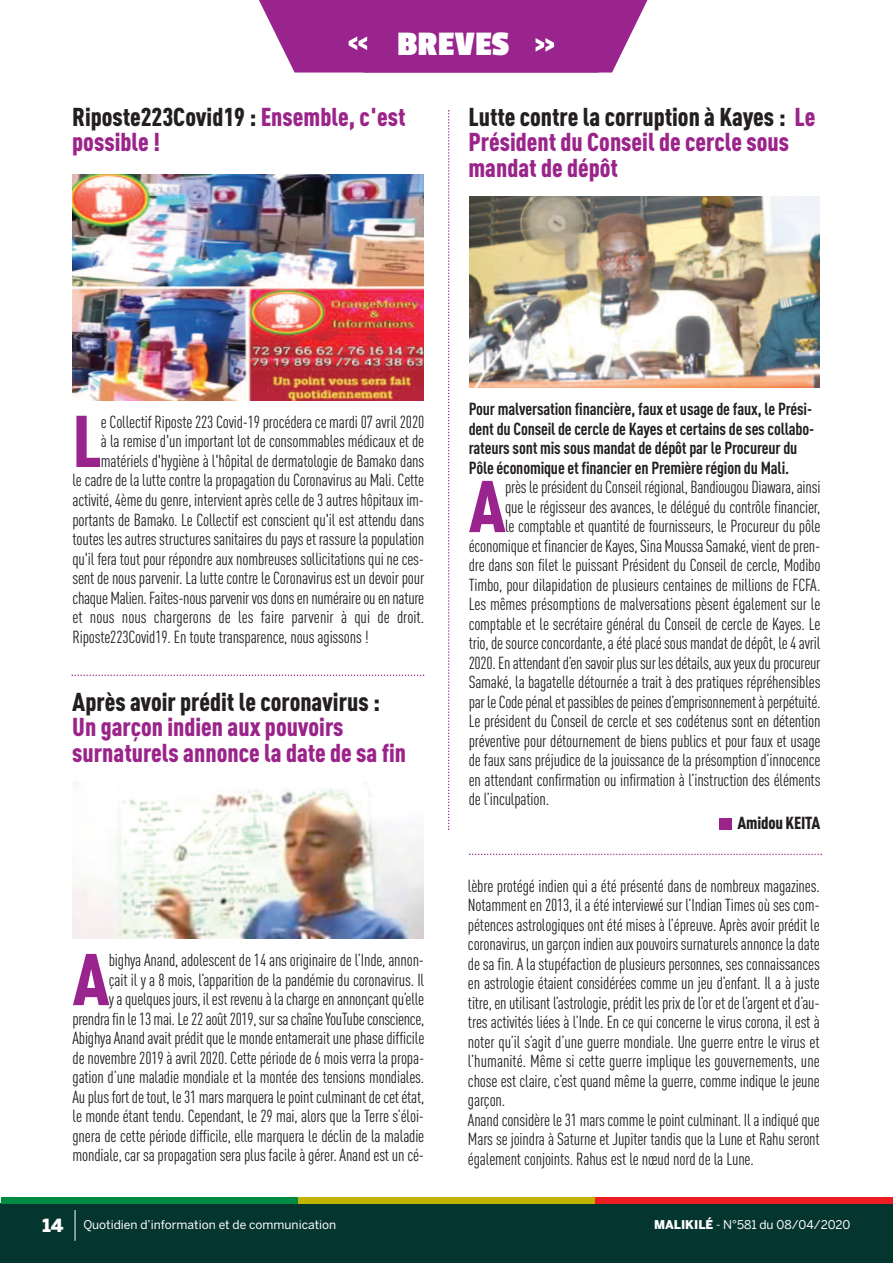
<style>
.page{position:relative;width:893px;height:1263px;background:#fff}
.page>*{position:absolute;margin:0;border:0;box-sizing:border-box;transform-origin:0 0}
.t1{font:900 condensed 72px "DIN Pro";color:#99248e}
.t2{font:700 36px "Passion One";color:#fff}
.t3{font:900 condensed 25.5px/25.5px "DIN Pro";color:#9b248a}
.t4{font:900 condensed 25.5px "DIN Pro";color:#231f20}
.t5{font:condensed 17.25px/19.5px "DIN Pro";letter-spacing:-.01em;color:#231f20;text-align:right}
.t6{font:700 condensed 17.25px/19.5px "DIN Pro";letter-spacing:-.01em;color:#231f20}
.t7{font:900 condensed 17.25px "DIN Pro";letter-spacing:-.01em;color:#231f20}
.t8{font:12px "Benton Sans";color:#fff}
.s1{color:#231f20}
.s2{font-weight:900;font-size:18px}
.s3{font-weight:900}
</style>
<div class="page">
<div style="left:1px;top:1203px;width:892px;height:60px;background:#05352f"></div>
<div style="left:1px;top:1197px;width:297px;height:6px;background:#008b43"></div>
<div style="left:298px;top:1197px;width:298px;height:6px;background:#c0b301"></div>
<div style="left:596px;top:1197px;width:297px;height:6px;background:#ee1d23"></div>
<hr style="left:75px;top:1210px;width:1px;height:31px;background:#fff">
<svg style="left:259px;top:0;width:389px;height:73px"></svg>
<img style="left:72px;top:174px;width:352px;height:227px">
<img style="left:72px;top:783px;width:352px;height:155px">
<div style="left:720px;top:818px;width:12px;height:11px;background:#9b248a"></div>
<img style="left:470px;top:196px;width:350px;height:192px">
<svg style="left:448px;top:110px;width:1px;height:720px"></svg>
<svg style="left:469px;top:853px;width:353px;height:2px"></svg>
<svg style="left:72px;top:674px;width:352px;height:2px"></svg>
<h2 class="t2" style="left:397px;top:25px;width:113px">BREVES</h2>
<h3 class="t3" style="left:72px;top:106px;width:335px"><span class="s1">Riposte223Covid19 :</span> Ensemble, c'est possible !</h3>
<h3 class="t3" style="left:468px;top:106px;width:348px"><span class="s1">Lutte contre la corruption à Kayes :</span> Le<br>Président du Conseil de cercle sous mandat de dépôt</h3>
<h1 class="t1" style="left:72px;top:416px;width:31px">L</h1>
<p class="t5" style="left:101px;top:414px;width:325px">e Collectif Riposte 223 Covid-19 procédera ce mardi 07 avril 2020</p>
<p class="t5" style="left:101px;top:433px;width:325px">à la remise d'un important lot de consommables médicaux et de</p>
<p class="t5" style="left:101px;top:453px;width:325px">matériels d'hygiène à l'hôpital de dermatologie de Bamako dans</p>
<p class="t5" style="left:72px;top:472px;width:353px">le cadre de la lutte contre la propagation du Coronavirus au Mali. Cette</p>
<p class="t5" style="left:72px;top:492px;width:353px">activité, 4ème du genre, intervient après celle de 3 autres hôpitaux im-</p>
<p class="t5" style="left:72px;top:511px;width:353px">portants de Bamako. Le Collectif est conscient qu'il est attendu dans</p>
<p class="t5" style="left:72px;top:531px;width:353px">toutes les autres structures sanitaires du pays et rassure la population</p>
<p class="t5" style="left:72px;top:550px;width:353px">qu'il fera tout pour répondre aux nombreuses sollicitations qui ne ces-</p>
<p class="t5" style="left:72px;top:570px;width:353px">sent de nous parvenir. La lutte contre le Coronavirus est un devoir pour</p>
<p class="t5" style="left:72px;top:589px;width:353px">chaqueMalien.Faites-nousparvenirvosdonsennuméraireouennature</p>
<p class="t5" style="left:72px;top:609px;width:353px">et nous nous chargerons de les faire parvenir à qui de droit.</p>
<p class="t5" style="left:72px;top:628px;width:298px">Riposte223Covid19. En toute transparence, nous agissons !</p>
<h3 class="t4" style="left:72px;top:693px;width:309px">Après avoir prédit le coronavirus :</h3>
<h3 class="t3" style="left:72px;top:717px;width:335px">Un garçon indien aux pouvoirs surnaturels annonce la date de sa fin</h3>
<p class="t5" style="left:72px;top:952px;width:353px">bighya Anand, adolescent de 14 ans originaire de l’Inde, annon-<br>çait il y a 8 mois, l’apparition de la pandémie du coronavirus. Il yaquelquesjours, ilest revenuàlachargeenannonçantqu’elle prendrafinle13mai.Le22août2019,sursachaîneYouTubeconscience, Abighya Anand avait prédit que le monde entamerait une phase difficile de novembre 2019 à avril 2020. Cette période de 6 mois verra la propa&shy;gation d’une maladie mondiale et la montée des tensions mondiales.<br>Auplusfortdetout, le31marsmarqueralepointculminantdecetétat, le monde étant tendu. Cependant, le 29 mai, alors que la Terre s’éloi&shy;gnera de cette période difficile, elle marquera le déclin de la maladie mondiale, car sa propagation sera plus facile à gérer. Anand est un cé-</p>
<h1 class="t1" style="left:72px;top:954px;width:39px">A</h1>
<p class="t6" style="left:469px;top:401px;width:347px">Pour malversation financière, faux et usage de faux, le Prési&shy;dent du Conseil de cercle de Kayes et certains de ses collabo&shy;rateurs sont mis sous mandat de dépôt par le Procureur du Pôle économique et financier en Première région du Mali.</p>
<h1 class="t1" style="left:469px;top:481px;width:39px">A</h1>
<p class="t5" style="left:505px;top:479px;width:317px">prèsleprésidentduConseil régional, Bandiougou Diawara,ainsi</p>
<p class="t5" style="left:505px;top:498px;width:317px">que le régisseur des avances, le délégué du contrôle financier,</p>
<p class="t5" style="left:505px;top:518px;width:317px">le comptable et quantité de fournisseurs, le Procureur du pôle</p>
<p class="t5" style="left:469px;top:537px;width:353px">économiqueet financierde Kayes,Sina MoussaSamaké,vientdepren-</p>
<p class="t5" style="left:469px;top:557px;width:353px">dre dans son filet le puissant Président du Conseil de cercle, Modibo</p>
<p class="t5" style="left:469px;top:576px;width:353px">Timbo, pour dilapidation de plusieurs centaines de millions de FCFA.</p>
<p class="t5" style="left:469px;top:596px;width:353px">Les mêmes présomptions de malversations pèsent également sur le</p>
<p class="t5" style="left:469px;top:615px;width:353px">comptable et le secrétaire général du Conseil de cercle de Kayes. Le</p>
<p class="t5" style="left:469px;top:635px;width:353px">trio,desourceconcordante,aétéplacésousmandatdedépôt, le4avril</p>
<p class="t5" style="left:469px;top:654px;width:353px">2020.Enattendantd’ensavoirplussur lesdétails,auxyeuxduprocureur</p>
<p class="t5" style="left:469px;top:674px;width:353px">Samaké, la bagatelle détournée a trait à des pratiques répréhensibles</p>
<p class="t5" style="left:469px;top:693px;width:353px">par leCodepénaletpassiblesdepeinesd’emprisonnementàperpétuité.</p>
<p class="t5" style="left:469px;top:713px;width:353px">Le président du Conseil de cercle et ses codétenus sont en détention</p>
<p class="t5" style="left:469px;top:732px;width:353px">préventive pour détournement de biens publics et pour faux et usage</p>
<p class="t5" style="left:469px;top:752px;width:353px">de faux sans préjudice de la jouissance de la présomption d’innocence</p>
<p class="t5" style="left:469px;top:771px;width:353px">en attendant confirmation ou infirmation à l’instruction des éléments</p>
<p class="t5" style="left:469px;top:791px;width:82px">de l’inculpation.</p>
<p class="t7" style="left:737px;top:817px;width:85px">Amidou KEITA</p>
<p class="t5" style="left:468px;top:878px;width:353px;text-align:left">lèbre protégé indien qui a été présenté dans de nombreux magazines.<br>Notamment en 2013, il a été interviewé sur l’Indian Times où ses com&shy;pétences astrologiques ont été mises à l’épreuve. Après avoir prédit le coronavirus,ungarçonindienauxpouvoirssurnaturelsannonceladate de sa fin. A la stupéfaction de plusieurs personnes, ses connaissances en astrologie étaient considérées comme un jeu d’enfant. Il a à juste titre,enutilisant l’astrologie,prédit lesprixdel’oretdel’argentetd’au&shy;tres activités liées à l’Inde. En ce qui concerne le virus corona, il est à noter qu’il s’agit d’une guerre mondiale. Une guerre entre le virus et l’humanité. Même si cette guerre implique les gouvernements, une chose est claire, c’est quand même la guerre, comme indique le jeune garçon.<br>Anand considère le 31 mars comme le point culminant. Il a indiqué que Mars se joindra à Saturne et Jupiter tandis que la Lune et Rahu seront également conjoints. Rahus est le nœud nord de la Lune.</p>
<p class="t8" style="left:43px;top:1218px;width:295px"><span class="s2">14</span> Quotidien d’information et de communication</p>
<p class="t8" style="left:654px;top:1218px;width:198px"><span class="s3">MALIKILÉ</span> - N°581 du 08/04/2020</p>
</div>
